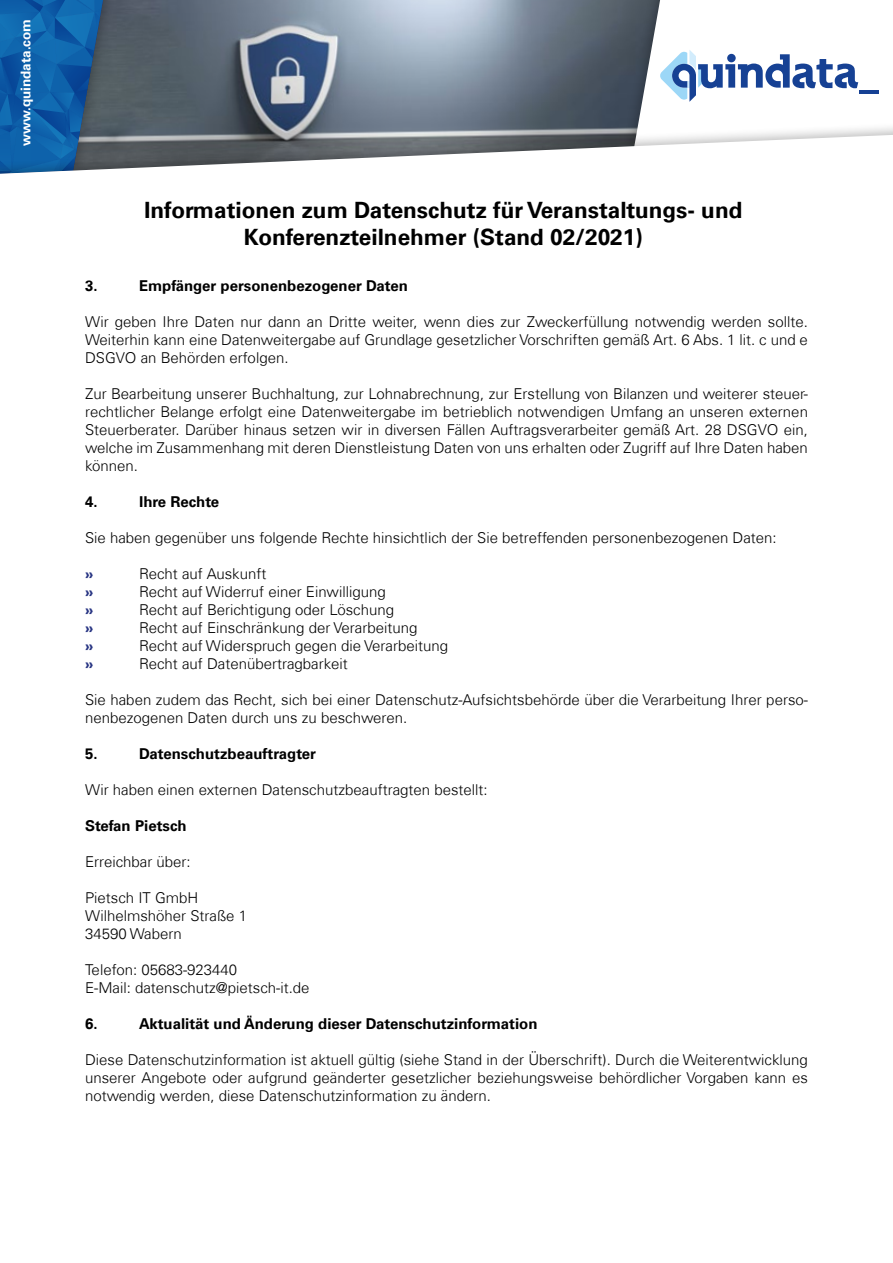
<style>
.page{position:relative;width:893px;height:1263px;background:#fff}
.page>*{position:absolute;margin:0;border:0;box-sizing:border-box;transform-origin:0 0}
.t1{font:700 22.5px "Univers Com 65";color:#000}
.t2{font:300 15px/18px "Univers Com 45";color:#000;text-align:justify}
.t3{font:700 15px "Univers Com 65";color:#000}
.t4{font:700 15px "Univers Com 65";color:#283583}
.t5{font:700 13.5px "Univers Com 65";color:#fff}
</style>
<div class="page">
<img style="left:117px;top:0;width:505px;height:122px">
<div style="left:0;top:0;width:117px;height:184px;background:#000;opacity:.25"></div>
<svg style="left:0;top:0;width:103px;height:122px;background:#145fa1"></svg>
<div style="left:622px;top:0;width:271px;height:158px;background:#000;opacity:.25"></div>
<svg style="left:0;top:134px;width:893px;height:50px"></svg>
<svg style="left:634px;top:0;width:259px;height:148px"></svg>
<p class="t5" style="left:18px;top:146px;width:129px;rotate:-90deg">www.quindata.com</p>
<p class="t1" style="left:144px;top:196px;width:600px">Informationen zum Datenschutz für Veranstaltungs- und</p>
<p class="t1" style="left:244px;top:223px;width:400px">Konferenzteilnehmer (Stand 02/2021)</p>
<p class="t3" style="left:85px;top:276px;width:14px">3.</p>
<p class="t3" style="left:139px;top:276px;width:270px">Empfänger personenbezogener Daten</p>
<p class="t2" style="left:85px;top:312px;width:724px">Wir geben Ihre Daten nur dann an Dritte weiter, wenn dies zur Zweckerfüllung notwendig werden sollte.<br>Weiterhin kann eine Datenweitergabe auf Grundlage gesetzlicher Vorschriften gemäß Art. 6 Abs. 1 lit. c und e DSGVO an Behörden erfolgen.</p>
<p class="t2" style="left:85px;top:384px;width:724px">Zur Bearbeitung unserer Buchhaltung, zur Lohnabrechnung, zur Erstellung von Bilanzen und weiterer steuer&shy;rechtlicher Belange erfolgt eine Datenweitergabe im betrieblich notwendigen Umfang an unseren externen Steuerberater. Darüber hinaus setzen wir in diversen Fällen Auftragsverarbeiter gemäß Art. 28 DSGVO ein, welche im Zusammenhang mit deren Dienstleistung Daten von uns erhalten oder Zugriff auf Ihre Daten haben können.</p>
<p class="t3" style="left:85px;top:492px;width:14px">4.</p>
<p class="t3" style="left:139px;top:492px;width:82px">Ihre Rechte</p>
<p class="t2" style="left:85px;top:528px;width:693px">Sie haben gegenüber uns folgende Rechte hinsichtlich der Sie betreffenden personenbezogenen Daten:</p>
<p class="t4" style="left:85px;top:564px;width:10px">»</p>
<p class="t2" style="left:139px;top:564px;width:129px">Recht auf Auskunft</p>
<p class="t4" style="left:85px;top:582px;width:10px">»</p>
<p class="t2" style="left:139px;top:582px;width:248px">Recht auf Widerruf einer Einwilligung</p>
<p class="t4" style="left:85px;top:600px;width:10px">»</p>
<p class="t2" style="left:139px;top:600px;width:257px">Recht auf Berichtigung oder Löschung</p>
<p class="t4" style="left:85px;top:618px;width:10px">»</p>
<p class="t2" style="left:139px;top:618px;width:280px">Recht auf Einschränkung der Verarbeitung</p>
<p class="t4" style="left:85px;top:636px;width:10px">»</p>
<p class="t2" style="left:139px;top:636px;width:310px">Recht auf Widerspruch gegen die Verarbeitung</p>
<p class="t4" style="left:85px;top:654px;width:10px">»</p>
<p class="t2" style="left:139px;top:654px;width:210px">Recht auf Datenübertragbarkeit</p>
<p class="t2" style="left:85px;top:690px;width:724px">Sie haben zudem das Recht, sich bei einer Datenschutz-Aufsichtsbehörde über die Verarbeitung Ihrer perso&shy;nenbezogenen Daten durch uns zu beschweren.</p>
<p class="t3" style="left:85px;top:744px;width:14px">5.</p>
<p class="t3" style="left:139px;top:744px;width:179px">Datenschutzbeauftragter</p>
<p class="t2" style="left:85px;top:780px;width:404px">Wir haben einen externen Datenschutzbeauftragten bestellt:</p>
<p class="t3" style="left:85px;top:816px;width:103px">Stefan Pietsch</p>
<p class="t2" style="left:85px;top:852px;width:107px">Erreichbar über:</p>
<p class="t2" style="left:85px;top:888px;width:115px">Pietsch IT GmbH</p>
<p class="t2" style="left:85px;top:906px;width:164px">Wilhelmshöher Straße 1</p>
<p class="t2" style="left:85px;top:924px;width:98px">34590 Wabern</p>
<p class="t2" style="left:85px;top:960px;width:154px">Telefon: 05683-923440</p>
<p class="t2" style="left:85px;top:978px;width:226px">E-Mail: datenschutz@pietsch-it.de</p>
<p class="t3" style="left:85px;top:1014px;width:14px">6.</p>
<p class="t3" style="left:139px;top:1014px;width:400px">Aktualität und Änderung dieser Datenschutzinformation</p>
<p class="t2" style="left:85px;top:1050px;width:724px">Diese Datenschutzinformation ist aktuell gültig (siehe Stand in der Überschrift). Durch die Weiterentwicklung unserer Angebote oder aufgrund geänderter gesetzlicher beziehungsweise behördlicher Vorgaben kann es notwendig werden, diese Datenschutzinformation zu ändern.</p>
</div>
